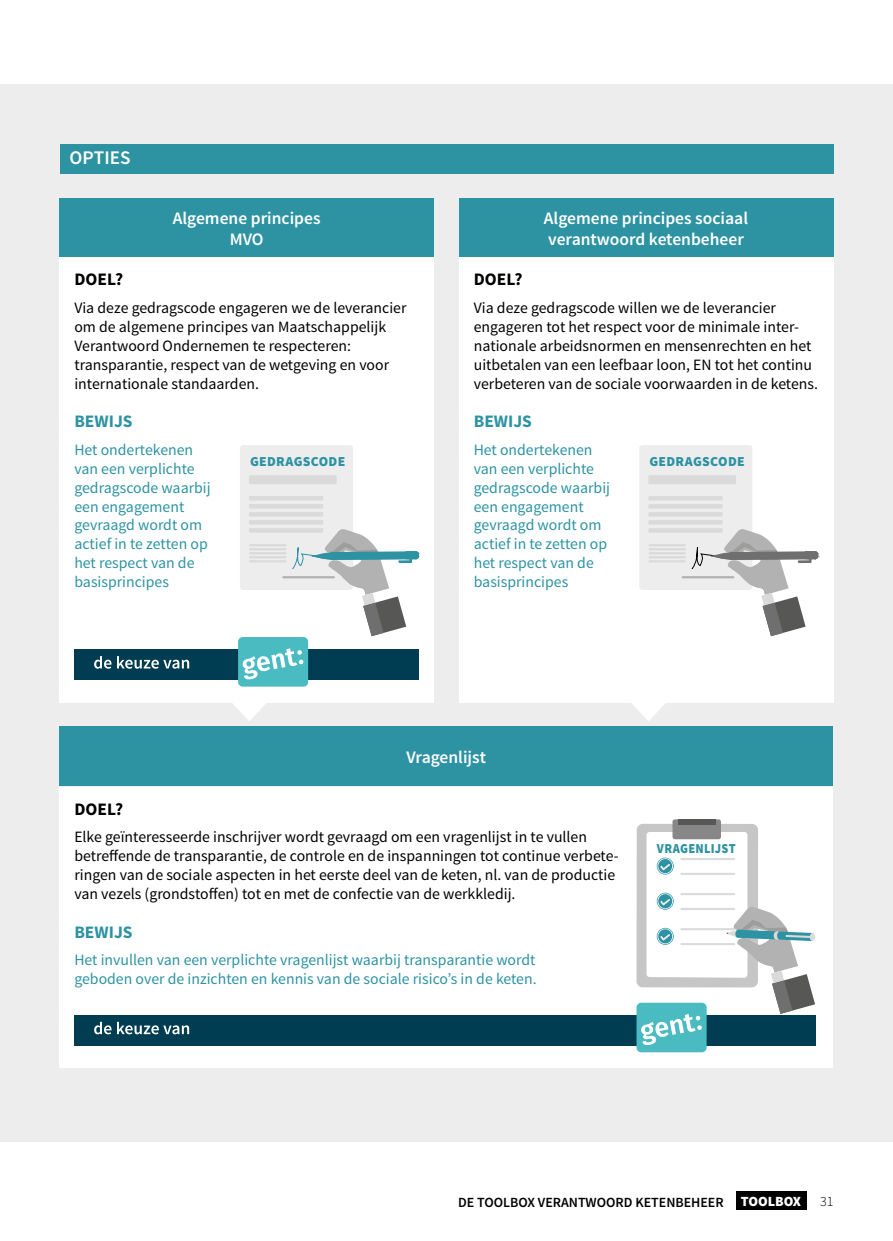
<style>
.page{position:relative;width:893px;height:1241px;background:#fff}
.page>*{position:absolute;margin:0;border:0;box-sizing:border-box;transform-origin:0 0}
.t1{font:600 19.25px "Source Sans Pro";letter-spacing:.005em;color:#fff}
.t2{font:600 17.5px/21px "Source Sans Pro";color:#fff;text-align:center}
.t3{font:700 17.5px "Source Sans Pro";color:#2d93a3}
.t4{font:700 17.5px "Source Sans Pro";color:#000}
.t5{font:15.75px/18.9px "Source Sans Pro";color:#000}
.t6{font:15.75px/18.9px "Source Sans Pro";color:#2d93a3}
.t7{font:600 14px "Source Sans Pro";color:#000}
.t8{font:300 14px "Source Sans Pro";color:#000}
.t9{font:900 13.65px "Source Sans Pro";letter-spacing:.02em;color:#2d93a3}
.t10{font:900 13.65px "Source Sans Pro";letter-spacing:.02em;color:#2d93a3;scale:.9 1}
.s1{font-weight:900;color:#fff}
</style>
<div class="page">
<div style="left:0;top:84px;width:893px;height:1057px;background:#ededed"></div>
<svg style="left:631px;top:702px;width:35px;height:19px"></svg>
<svg style="left:232px;top:702px;width:35px;height:19px"></svg>
<div style="left:60px;top:144px;width:773px;height:29px;background:#2d93a3"></div>
<div style="left:60px;top:198px;width:374px;height:59px;background:#2d93a3"></div>
<div style="left:459px;top:198px;width:374px;height:59px;background:#2d93a3"></div>
<div style="left:60px;top:726px;width:773px;height:59px;background:#2d93a3"></div>
<div style="left:60px;top:257px;width:374px;height:445px;background:#fff"></div>
<div style="left:60px;top:786px;width:773px;height:281px;background:#fff"></div>
<div style="left:459px;top:257px;width:374px;height:445px;background:#fff"></div>
<div style="left:636px;top:823px;width:122px;height:164px;background:#c6c6c6;border-radius:6px"></div>
<div style="left:672px;top:819px;width:49px;height:20px;background:#878787;border-radius:2px"></div>
<div style="left:678px;top:819px;width:38px;height:5px;background:#575756"></div>
<div style="left:639px;top:445px;width:113px;height:145px;background:#ededed;border-radius:3px"></div>
<div style="left:648px;top:475px;width:88px;height:9px;background:#dadada"></div>
<hr style="left:648px;top:496px;width:74px;height:4px;background:#dadada">
<hr style="left:648px;top:504px;width:74px;height:4px;background:#dadada">
<hr style="left:648px;top:512px;width:74px;height:4px;background:#dadada">
<hr style="left:648px;top:520px;width:74px;height:4px;background:#dadada">
<hr style="left:648px;top:528px;width:74px;height:4px;background:#dadada">
<hr style="left:682px;top:576px;width:52px;height:2px;background:#b3b2b2">
<hr style="left:649px;top:544px;width:37px;height:2px;background:#dadada">
<hr style="left:649px;top:548px;width:37px;height:2px;background:#dadada">
<hr style="left:649px;top:552px;width:37px;height:2px;background:#dadada">
<hr style="left:649px;top:556px;width:37px;height:2px;background:#dadada">
<hr style="left:649px;top:560px;width:37px;height:2px;background:#dadada">
<svg style="left:691px;top:529px;width:128px;height:107px"></svg>
<div style="left:240px;top:445px;width:113px;height:145px;background:#ededed;border-radius:3px"></div>
<div style="left:249px;top:475px;width:88px;height:9px;background:#dadada"></div>
<hr style="left:249px;top:496px;width:74px;height:4px;background:#dadada">
<hr style="left:249px;top:504px;width:74px;height:4px;background:#dadada">
<hr style="left:249px;top:512px;width:74px;height:4px;background:#dadada">
<hr style="left:249px;top:520px;width:74px;height:4px;background:#dadada">
<hr style="left:249px;top:528px;width:74px;height:4px;background:#dadada">
<hr style="left:282px;top:576px;width:53px;height:2px;background:#b3b2b2">
<hr style="left:249px;top:544px;width:37px;height:2px;background:#dadada">
<hr style="left:249px;top:548px;width:37px;height:2px;background:#dadada">
<hr style="left:249px;top:552px;width:37px;height:2px;background:#dadada">
<hr style="left:249px;top:556px;width:37px;height:2px;background:#dadada">
<hr style="left:249px;top:560px;width:37px;height:2px;background:#dadada">
<svg style="left:292px;top:529px;width:128px;height:107px"></svg>
<div style="left:736px;top:1191px;width:70px;height:19px;background:#000"></div>
<div style="left:74px;top:649px;width:345px;height:30px;background:#003d52"></div>
<svg style="left:94px;top:656px;width:95px;height:12px"></svg>
<div style="left:74px;top:1015px;width:742px;height:30px;background:#003d52"></div>
<svg style="left:94px;top:1021px;width:95px;height:13px"></svg>
<div style="left:238px;top:637px;width:70px;height:49px;background:#49bbc1;border-radius:5px"></div>
<svg style="left:242px;top:648px;width:62px;height:32px"></svg>
<div style="left:636px;top:1002px;width:71px;height:50px;background:#49bbc1;border-radius:5px"></div>
<svg style="left:641px;top:831px;width:174px;height:214px"></svg>
<p class="t1" style="left:69px;top:146px;width:63px">OPTIES</p>
<p class="t2" style="left:173px;top:208px;width:149px">Algemene principes<br>MVO</p>
<p class="t2" style="left:544px;top:208px;width:206px;text-align:left">Algemene principes sociaal verantwoord ketenbeheer</p>
<p class="t4" style="left:74px;top:268px;width:50px">DOEL?</p>
<p class="t5" style="left:74px;top:298px;width:334px">Via deze gedragscode engageren we de leverancier om de algemene principes van Maatschappelijk Verantwoord Ondernemen te respecteren: transparantie, respect van de wetgeving en voor internationale standaarden.</p>
<p class="t3" style="left:74px;top:410px;width:60px">BEWIJS</p>
<p class="t6" style="left:74px;top:440px;width:138px">Het ondertekenen van een verplichte gedragscode waarbij een engagement gevraagd wordt om actief in te zetten op het respect van de basisprincipes</p>
<p class="t4" style="left:474px;top:268px;width:50px">DOEL?</p>
<p class="t5" style="left:474px;top:298px;width:346px">Via deze gedragscode willen we de leverancier engageren tot het respect voor de minimale inter&shy;nationale arbeidsnormen en mensenrechten en het uitbetalen van een leefbaar loon, EN tot het continu verbeteren van de sociale voorwaarden in de ketens.</p>
<p class="t3" style="left:474px;top:410px;width:60px">BEWIJS</p>
<p class="t6" style="left:474px;top:440px;width:138px">Het ondertekenen van een verplichte gedragscode waarbij een engagement gevraagd wordt om actief in te zetten op het respect van de basisprincipes</p>
<p class="t9" style="left:250px;top:453px;width:97px">GEDRAGSCODE</p>
<p class="t9" style="left:649px;top:453px;width:97px">GEDRAGSCODE</p>
<p class="t2" style="left:407px;top:746px;width:81px">Vragenlijst</p>
<p class="t4" style="left:74px;top:797px;width:50px">DOEL?</p>
<p class="t5" style="left:74px;top:828px;width:546px">Elke geïnteresseerde inschrijver wordt gevraagd om een vragenlijst in te vullen betreffende de transparantie, de controle en de inspanningen tot continue verbete&shy;ringen van de sociale aspecten in het eerste deel van de keten, nl. van de productie van vezels (grondstoffen) tot en met de confectie van de werkkledij.</p>
<p class="t3" style="left:74px;top:920px;width:60px">BEWIJS</p>
<p class="t6" style="left:74px;top:950px;width:464px">Het invullen van een verplichte vragenlijst waarbij transparantie wordt geboden over de inzichten en kennis van de sociale risico’s in de keten.</p>
<p class="t10" style="left:657px;top:839px;width:89px">VRAGENLIJST</p>
<p class="t7" style="left:458px;top:1193px;width:345px">DE TOOLBOX VERANTWOORD KETENBEHEER <span class="s1">TOOLBOX</span></p>
<p class="t8" style="left:820px;top:1192px;width:15px">31</p>
</div>
